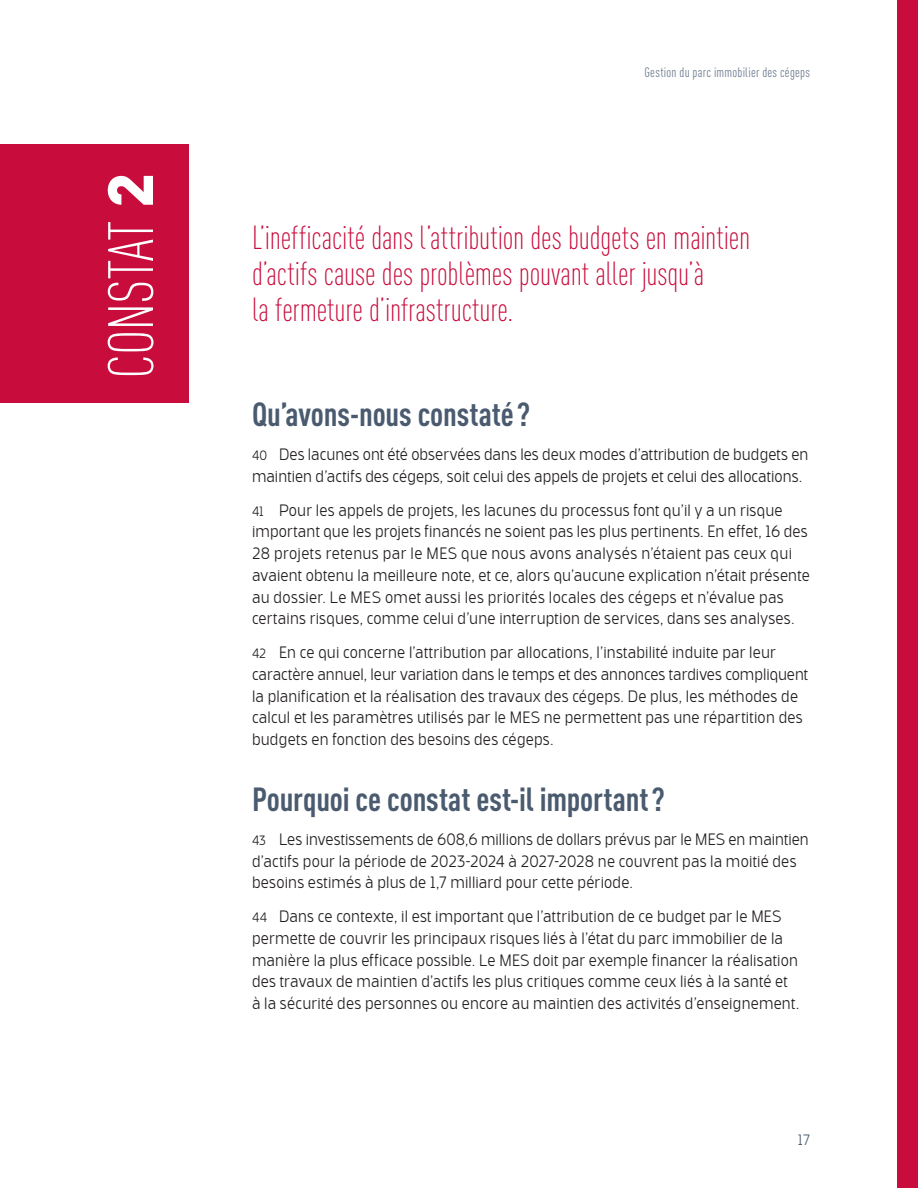
<style>
.page{position:relative;width:918px;height:1188px;background:#fff}
.page>*{position:absolute;margin:0;border:0;box-sizing:border-box;transform-origin:0 0}
.t1{font:300 condensed 63px "DIN Offc";letter-spacing:-.015em;color:#fff}
.t2{font:300 condensed 33px/36px "DIN Offc";color:#c80c3b;scale:.95 1}
.t3{font:700 condensed 33px "DIN Offc";letter-spacing:-.005em;color:#4a5b6f}
.t4{font:300 16.5px/21.8px "Bosphorus 50 Normal 52";letter-spacing:.01em;color:#231f20}
.t5{font:300 15px "Bosphorus 50 Normal 52";color:#4a5b6f}
.t6{font:condensed 13.5px "DIN Offc";letter-spacing:.02em;color:#6d7c8f}
.s1{font-weight:900;font-stretch:normal}
.s2{font-size:13.5px}
</style>
<div class="page">
<div style="left:0;top:144px;width:189px;height:259px;background:#c80c3b"></div>
<div style="left:897px;top:0;width:21px;height:1188px;background:#c80c3b"></div>
<h1 class="t1" style="left:95px;top:379px;width:207px;rotate:-90deg">CONSTAT <span class="s1">2</span></h1>
<p class="t6" style="left:644px;top:65px;width:167px">Gestion du parc immobilier des cégeps</p>
<h2 class="t2" style="left:252px;top:220px;width:526px">L’inefficacité dans l’attribution des budgets en maintien d’actifs cause des problèmes pouvant aller jusqu’à<br>la fermeture d’infrastructure.</h2>
<h2 class="t3" style="left:252px;top:395px;width:280px">Qu’avons-nous constaté?</h2>
<p class="t4" style="left:252px;top:444px;width:558px"><span class="s2">40</span> Des lacunes ont été observées dans les deux modes d’attribution de budgets en maintien d’actifs des cégeps, soit celui des appels de projets et celui des allocations.</p>
<p class="t4" style="left:252px;top:499px;width:559px"><span class="s2">41</span> Pour les appels de projets, les lacunes du processus font qu’il y a un risque important que les projets financés ne soient pas les plus pertinents. En effet, 16 des 28 projets retenus par le MES que nous avons analysés n’étaient pas ceux qui avaient obtenu la meilleure note, et ce, alors qu’aucune explication n’était présente au dossier. Le MES omet aussi les priorités locales des cégeps et n’évalue pas certains risques, comme celui d’une interruption de services, dans ses analyses.</p>
<p class="t4" style="left:252px;top:642px;width:558px"><span class="s2">42</span> En ce qui concerne l’attribution par allocations, l’instabilité induite par leur caractère annuel, leur variation dans le temps et des annonces tardives compliquent la planification et la réalisation des travaux des cégeps. De plus, les méthodes de calcul et les paramètres utilisés par le MES ne permettent pas une répartition des budgets en fonction des besoins des cégeps.</p>
<h2 class="t3" style="left:252px;top:779px;width:414px">Pourquoi ce constat est-il important?</h2>
<p class="t4" style="left:252px;top:829px;width:558px"><span class="s2">43</span> Les investissements de 608,6 millions de dollars prévus par le MES en maintien d’actifs pour la période de 2023-2024 à 2027-2028 ne couvrent pas la moitié des besoins estimés à plus de 1,7 milliard pour cette période.</p>
<p class="t4" style="left:252px;top:906px;width:548px"><span class="s2">44</span> Dans ce contexte, il est important que l’attribution de ce budget par le MES permette de couvrir les principaux risques liés à l’état du parc immobilier de la manière la plus efficace possible. Le MES doit par exemple financer la réalisation des travaux de maintien d’actifs les plus critiques comme ceux liés à la santé et à la sécurité des personnes ou encore au maintien des activités d’enseignement.</p>
<p class="t5" style="left:798px;top:1131px;width:14px">17</p>
</div>
